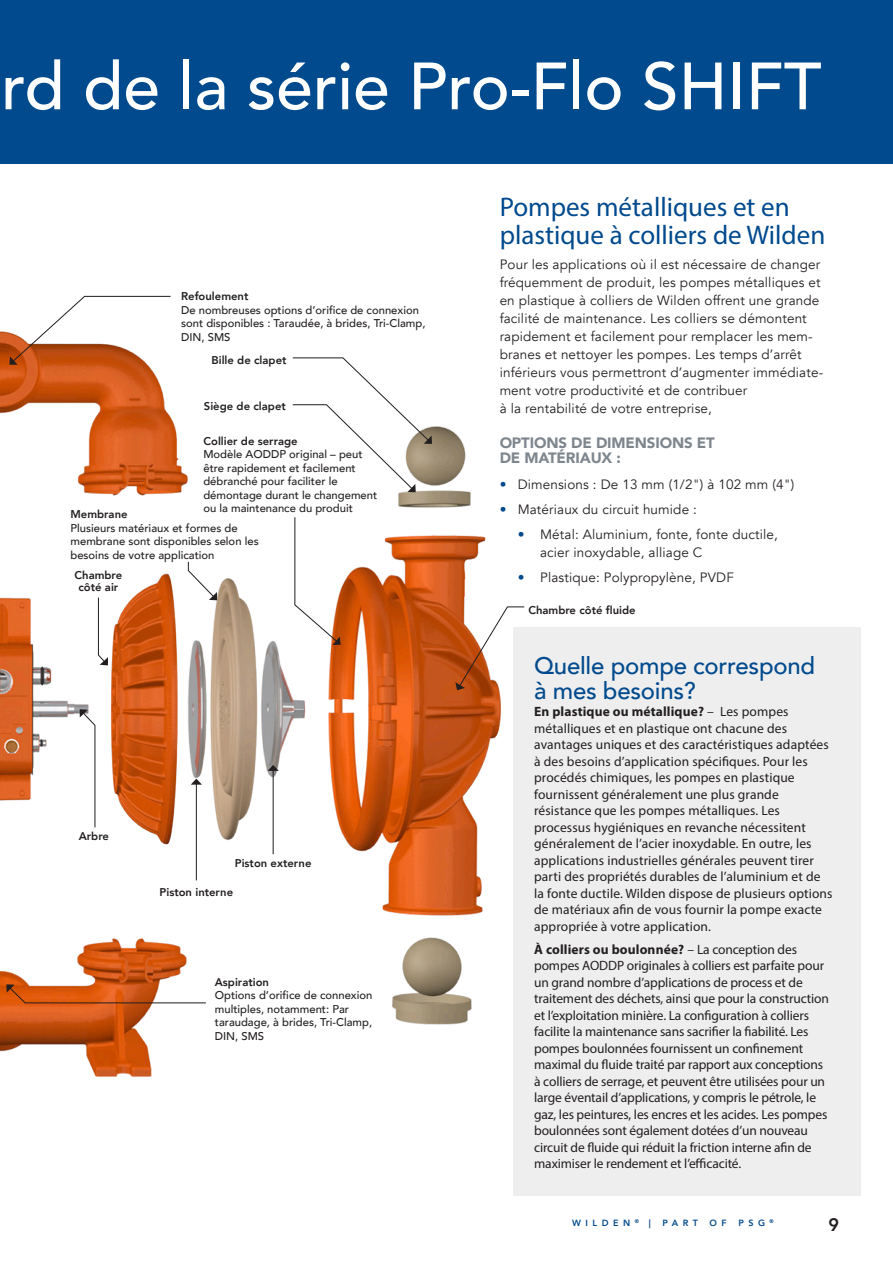
<style>
.page{position:relative;width:893px;height:1263px;background:#fff}
.page>*{position:absolute;margin:0;border:0;box-sizing:border-box;transform-origin:0 0}
.t1{font:500 66px "Avenir";color:#fff}
.t2{font:27px/28.5px "Myriad Pro";color:#004a8d}
.t3{font:500 24px/25.5px "Avenir";letter-spacing:-.01em;color:#004a8d}
.t4{font:800 18px "Avenir";color:#231f20}
.t5{font:900 15px/15px "Avenir";letter-spacing:-.01em;color:#7e868d}
.t6{font:13.5px/16.5px "Myriad Pro";letter-spacing:-.005em;color:#231f20}
.t7{font:13.5px/18px "Avenir";letter-spacing:.01em;color:#231f20}
.t8{font:500 11.25px/13.5px "Avenir";color:#231f20}
.t9{font:800 11.25px/12px "Avenir";color:#231f20;text-align:center}
.t10{font:800 9px "Avenir";letter-spacing:.5em;color:#004a8d}
.s1{color:#004a8d}
.s2{font-weight:700}
</style>
<div class="page">
<img style="left:0;top:331px;width:501px;height:746px">
<svg style="left:9px;top:295px;width:163px;height:70px"></svg>
<svg style="left:6px;top:984px;width:201px;height:20px"></svg>
<svg style="left:292px;top:357px;width:140px;height:135px"></svg>
<svg style="left:97px;top:597px;width:11px;height:68px"></svg>
<svg style="left:187px;top:561px;width:30px;height:39px"></svg>
<svg style="left:80px;top:709px;width:16px;height:119px"></svg>
<hr style="left:196px;top:784px;width:1px;height:96px;background:#231f20">
<svg style="left:191px;top:779px;width:11px;height:6px"></svg>
<hr style="left:273px;top:770px;width:1px;height:84px;background:#231f20">
<svg style="left:268px;top:765px;width:11px;height:6px"></svg>
<svg style="left:294px;top:516px;width:47px;height:129px"></svg>
<svg style="left:455px;top:606px;width:70px;height:84px"></svg>
<div style="left:513px;top:627px;width:348px;height:568px;background:#eeeeef"></div>
<div style="left:0;top:0;width:893px;height:164px;background:#004a8d"></div>
<h1 class="t1" style="left:1px;top:29px;width:822px">rd de la série Pro-Flo SHIFT</h1>
<p class="t9" style="left:181px;top:290px;width:69px">Refoulement</p>
<p class="t8" style="left:181px;top:302px;width:246px">De nombreuses options d’orifice de connexion sont disponibles : Taraudée, à brides, Tri-Clamp,<br>DIN, SMS</p>
<p class="t9" style="left:211px;top:354px;width:77px">Bille de clapet</p>
<p class="t9" style="left:204px;top:400px;width:83px">Siège de clapet</p>
<p class="t9" style="left:203px;top:435px;width:96px">Collier de serrage</p>
<p class="t8" style="left:203px;top:447px;width:175px">Modèle AODDP original – peut être rapidement et facilement débranché pour faciliter le démontage durant le changement ou la maintenance du produit</p>
<p class="t9" style="left:70px;top:508px;width:59px">Membrane</p>
<p class="t8" style="left:70px;top:520px;width:190px">Plusieurs matériaux et formes de membrane sont disponibles selon les besoins de votre application</p>
<p class="t9" style="left:75px;top:569px;width:49px">Chambre côté air</p>
<p class="t9" style="left:79px;top:830px;width:32px">Arbre</p>
<p class="t9" style="left:235px;top:857px;width:78px">Piston externe</p>
<p class="t9" style="left:160px;top:886px;width:75px">Piston interne</p>
<p class="t9" style="left:215px;top:976px;width:56px">Aspiration</p>
<p class="t8" style="left:215px;top:988px;width:159px">Options d’orifice de connexion multiples, notamment: Par taraudage, à brides, Tri-Clamp,<br>DIN, SMS</p>
<h2 class="t2" style="left:500px;top:192px;width:327px">Pompes métalliques et en plastique à colliers de Wilden</h2>
<p class="t7" style="left:500px;top:256px;width:325px">Pour les applications où il est nécessaire de changer fréquemment de produit, les pompes métalliques et en plastique à colliers de Wilden offrent une grande facilité de maintenance. Les colliers se démontent rapidement et facilement pour remplacer les mem&shy;branes et nettoyer les pompes. Les temps d’arrêt inférieurs vous permettront d’augmenter immédiate&shy;ment votre productivité et de contribuer<br>à la rentabilité de votre entreprise,</p>
<p class="t5" style="left:500px;top:435px;width:217px">OPTIONS DE DIMENSIONS ET<br>DE MATÉRIAUX :</p>
<p class="t7" style="left:500px;top:476px;width:296px"><span class="s1">•</span> Dimensions : De 13 mm (1/2") à 102 mm (4")</p>
<p class="t7" style="left:500px;top:501px;width:199px"><span class="s1">•</span> Matériaux du circuit humide :</p>
<p class="t7" style="left:540px;top:525px;width:239px;text-indent:-22px"><span class="s1">•</span> Métal: Aluminium, fonte, fonte ductile, acier inoxydable, alliage C</p>
<p class="t7" style="left:518px;top:568px;width:218px"><span class="s1">•</span> Plastique: Polypropylène, PVDF</p>
<p class="t9" style="left:528px;top:604px;width:109px">Chambre côté fluide</p>
<h3 class="t3" style="left:534px;top:651px;width:283px">Quelle pompe correspond à mes besoins?</h3>
<p class="t6" style="left:534px;top:703px;width:300px"><span class="s2">En plastique ou métallique?</span> – Les pompes métalliques et en plastique ont chacune des avantages uniques et des caractéristiques adaptées à des besoins d’application spécifiques. Pour les procédés chimiques, les pompes en plastique fournissent généralement une plus grande résistance que les pompes métalliques. Les processus hygiéniques en revanche nécessitent généralement de l’acier inoxydable. En outre, les applications industrielles générales peuvent tirer parti des propriétés durables de l’aluminium et de la fonte ductile. Wilden dispose de plusieurs options de matériaux afin de vous fournir la pompe exacte appropriée à votre application.</p>
<p class="t6" style="left:534px;top:941px;width:296px"><span class="s2">À colliers ou boulonnée?</span> – La conception des pompes AODDP originales à colliers est parfaite pour un grand nombre d’applications de process et de traitement des déchets, ainsi que pour la construction et l’exploitation minière. La configuration à colliers facilite la maintenance sans sacrifier la fiabilité. Les pompes boulonnées fournissent un confinement maximal du fluide traité par rapport aux conceptions à colliers de serrage, et peuvent être utilisées pour un large éventail d’applications, y compris le pétrole, le gaz, les peintures, les encres et les acides. Les pompes boulonnées sont également dotées d’un nouveau circuit de fluide qui réduit la friction interne afin de maximiser le rendement et l’efficacité.</p>
<p class="t10" style="left:572px;top:1215px;width:80px">WILDEN <sup>®</sup> |</p>
<p class="t10" style="left:662px;top:1215px;width:37px">PART</p>
<p class="t10" style="left:710px;top:1215px;width:19px">O F</p>
<p class="t10" style="left:738px;top:1215px;width:37px">PSG <sup>®</sup></p>
<h3 class="t4" style="left:828px;top:1211px;width:12px">9</h3>
</div>
